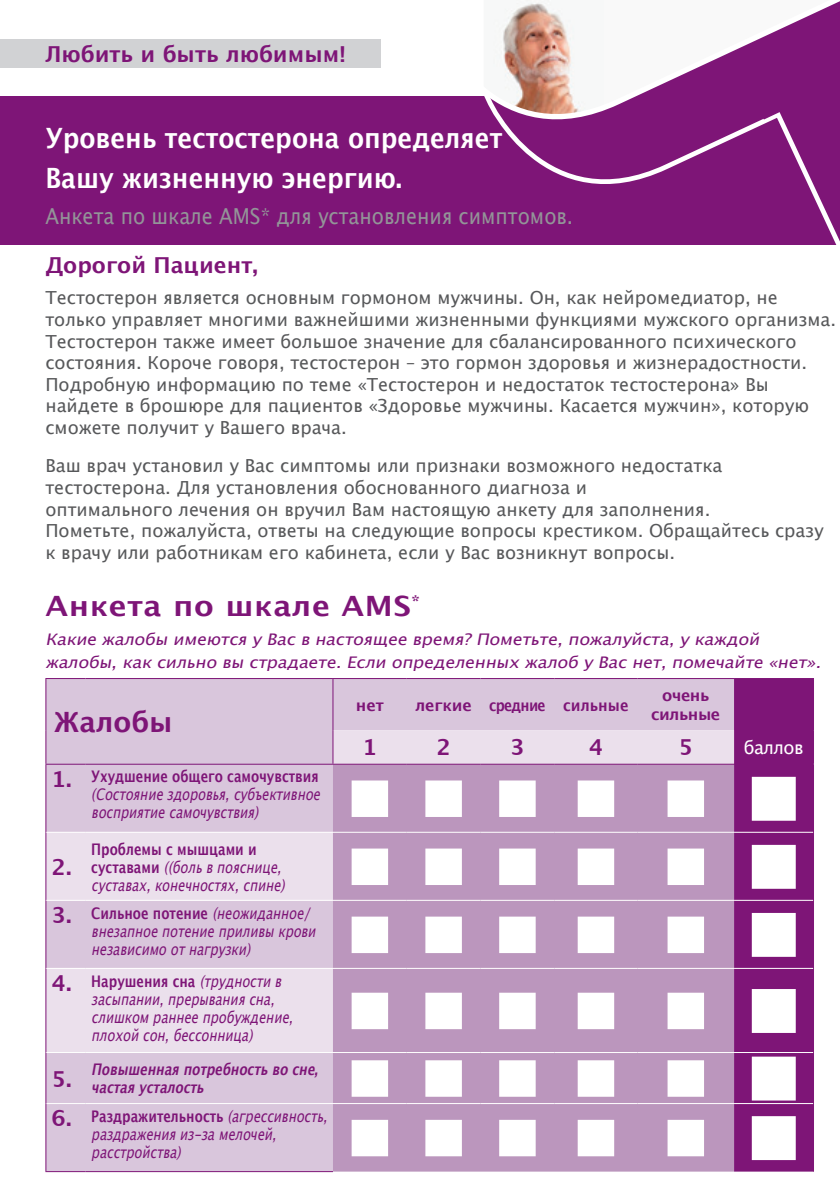
<style>
.page{position:relative;width:840px;height:1191px;background:#fff}
.page>*{position:absolute;margin:0;border:0;box-sizing:border-box;transform-origin:0 0}
.t1{font:700 28px "Lucida Grande";color:#fff;scale:.9 1}
.t2{font:700 28px "Lucida Grande";letter-spacing:.02em;color:#7e1577;scale:1.1 1}
.t3{font:700 28px "Lucida Grande";letter-spacing:.02em;color:#7e1577}
.t4{font:700 22px "Lucida Grande";color:#7e1577}
.t5{font:22px "Lucida Grande";color:#939598;scale:.9 1}
.t6{font:18px/21.6px "Lucida Grande";color:#57585a}
.t7{font:18px "Lucida Grande";letter-spacing:-.03em;color:#fff}
.t8{font:italic 16px/18px "Lucida Grande";color:#7e1577;scale:.8 1}
.t9{font:italic 16px "Lucida Grande";color:#7e1577;scale:1.1 1}
.t10{font:italic 700 16px "Lucida Grande";color:#7e1577;scale:.8 1}
.t11{font:700 16px/19.2px "Lucida Grande";letter-spacing:-.03em;color:#7e1577;text-align:center}
.t12{font:700 16px "Lucida Grande";letter-spacing:-.05em;color:#7e1577;scale:.86 1}
.t13{font:700 16px "Lucida Grande";color:#7e1577;scale:.91 1}
.s1{font-weight:700;font-style:normal}
</style>
<div class="page">
<div style="left:0;top:96px;width:839px;height:149px;background:#7e1577"></div>
<svg style="left:532px;top:158px;width:159px;height:26px"></svg>
<svg style="left:246px;top:0;width:593px;height:158px"></svg>
<svg style="left:740px;top:29px;width:99px;height:216px"></svg>
<svg style="left:407px;top:0;width:76px;height:94px"></svg>
<div style="left:0;top:40px;width:380px;height:28px;background:#d1d2d4"></div>
<div style="left:46px;top:679px;width:687px;height:492px;background:#d9c6dc"></div>
<svg style="left:46px;top:730px;width:687px;height:322px;background:#e2d3e4"></svg>
<div style="left:333px;top:764px;width:400px;height:407px;background:#bb96bd"></div>
<hr style="left:333px;top:678px;width:73px;height:1px;background:#7e1577">
<hr style="left:406px;top:678px;width:74px;height:1px;background:#7e1577">
<hr style="left:480px;top:678px;width:74px;height:1px;background:#7e1577">
<hr style="left:554px;top:678px;width:83px;height:1px;background:#7e1577">
<hr style="left:637px;top:678px;width:96px;height:1px;background:#7e1577">
<hr style="left:45px;top:764px;width:1px;height:68px;background:#7e1577">
<hr style="left:333px;top:763px;width:73px;height:1px;background:#7e1577">
<hr style="left:406px;top:763px;width:74px;height:1px;background:#7e1577">
<hr style="left:480px;top:763px;width:74px;height:1px;background:#7e1577">
<hr style="left:554px;top:763px;width:83px;height:1px;background:#7e1577">
<hr style="left:637px;top:763px;width:96px;height:1px;background:#7e1577">
<hr style="left:45px;top:832px;width:1px;height:68px;background:#7e1577">
<hr style="left:45px;top:900px;width:1px;height:68px;background:#7e1577">
<hr style="left:45px;top:968px;width:1px;height:84px;background:#7e1577">
<hr style="left:45px;top:1052px;width:1px;height:51px;background:#7e1577">
<hr style="left:46px;top:831px;width:40px;height:1px;background:#fff">
<hr style="left:86px;top:831px;width:247px;height:1px;background:#fff">
<hr style="left:333px;top:831px;width:73px;height:1px;background:#fff">
<hr style="left:406px;top:831px;width:74px;height:1px;background:#fff">
<hr style="left:480px;top:831px;width:74px;height:1px;background:#fff">
<hr style="left:554px;top:831px;width:83px;height:1px;background:#fff">
<hr style="left:637px;top:831px;width:96px;height:1px;background:#fff">
<hr style="left:46px;top:900px;width:40px;height:1px;background:#fff">
<hr style="left:86px;top:900px;width:247px;height:1px;background:#fff">
<hr style="left:333px;top:900px;width:73px;height:1px;background:#fff">
<hr style="left:406px;top:900px;width:74px;height:1px;background:#fff">
<hr style="left:480px;top:900px;width:74px;height:1px;background:#fff">
<hr style="left:554px;top:900px;width:83px;height:1px;background:#fff">
<hr style="left:637px;top:900px;width:96px;height:1px;background:#fff">
<hr style="left:46px;top:968px;width:40px;height:1px;background:#fff">
<hr style="left:86px;top:968px;width:247px;height:1px;background:#fff">
<hr style="left:333px;top:968px;width:73px;height:1px;background:#fff">
<hr style="left:406px;top:968px;width:74px;height:1px;background:#fff">
<hr style="left:480px;top:968px;width:74px;height:1px;background:#fff">
<hr style="left:554px;top:968px;width:83px;height:1px;background:#fff">
<hr style="left:637px;top:968px;width:96px;height:1px;background:#fff">
<hr style="left:46px;top:1052px;width:40px;height:1px;background:#fff">
<hr style="left:86px;top:1052px;width:247px;height:1px;background:#fff">
<hr style="left:333px;top:1052px;width:73px;height:1px;background:#fff">
<hr style="left:406px;top:1052px;width:74px;height:1px;background:#fff">
<hr style="left:480px;top:1052px;width:74px;height:1px;background:#fff">
<hr style="left:554px;top:1052px;width:83px;height:1px;background:#fff">
<hr style="left:637px;top:1052px;width:96px;height:1px;background:#fff">
<hr style="left:45px;top:678px;width:41px;height:1px;background:#7e1577">
<hr style="left:45px;top:679px;width:1px;height:51px;background:#7e1577">
<hr style="left:86px;top:678px;width:247px;height:1px;background:#7e1577">
<hr style="left:332px;top:679px;width:1px;height:51px;background:#7e1577">
<hr style="left:45px;top:730px;width:1px;height:33px;background:#7e1577">
<hr style="left:332px;top:730px;width:1px;height:33px;background:#7e1577">
<hr style="left:45px;top:763px;width:41px;height:1px;background:#7e1577">
<hr style="left:86px;top:763px;width:247px;height:1px;background:#7e1577">
<hr style="left:45px;top:1171px;width:41px;height:1px;background:#7e1577">
<hr style="left:86px;top:1171px;width:247px;height:1px;background:#7e1577">
<hr style="left:46px;top:1103px;width:40px;height:1px;background:#fff">
<hr style="left:86px;top:1103px;width:247px;height:1px;background:#fff">
<hr style="left:45px;top:1103px;width:1px;height:68px;background:#7e1577">
<hr style="left:333px;top:1103px;width:73px;height:1px;background:#fff">
<hr style="left:406px;top:1103px;width:74px;height:1px;background:#fff">
<hr style="left:480px;top:1103px;width:74px;height:1px;background:#fff">
<hr style="left:554px;top:1103px;width:83px;height:1px;background:#fff">
<hr style="left:637px;top:1103px;width:96px;height:1px;background:#fff">
<svg style="left:340px;top:769px;width:59px;height:59px"></svg>
<svg style="left:414px;top:769px;width:58px;height:59px"></svg>
<svg style="left:488px;top:769px;width:58px;height:59px"></svg>
<svg style="left:566px;top:769px;width:59px;height:59px"></svg>
<svg style="left:656px;top:769px;width:58px;height:59px"></svg>
<svg style="left:340px;top:837px;width:59px;height:59px"></svg>
<svg style="left:414px;top:837px;width:58px;height:59px"></svg>
<svg style="left:488px;top:837px;width:58px;height:59px"></svg>
<svg style="left:566px;top:837px;width:59px;height:59px"></svg>
<svg style="left:656px;top:837px;width:58px;height:59px"></svg>
<svg style="left:340px;top:905px;width:59px;height:59px"></svg>
<svg style="left:414px;top:905px;width:58px;height:59px"></svg>
<svg style="left:488px;top:905px;width:58px;height:59px"></svg>
<svg style="left:566px;top:905px;width:59px;height:59px"></svg>
<svg style="left:656px;top:905px;width:58px;height:59px"></svg>
<svg style="left:340px;top:981px;width:59px;height:59px"></svg>
<svg style="left:414px;top:981px;width:58px;height:59px"></svg>
<svg style="left:488px;top:981px;width:58px;height:59px"></svg>
<svg style="left:566px;top:981px;width:59px;height:59px"></svg>
<svg style="left:656px;top:981px;width:58px;height:59px"></svg>
<svg style="left:340px;top:1049px;width:59px;height:118px"></svg>
<svg style="left:414px;top:1049px;width:58px;height:118px"></svg>
<svg style="left:488px;top:1049px;width:58px;height:118px"></svg>
<svg style="left:566px;top:1049px;width:59px;height:118px"></svg>
<svg style="left:656px;top:1049px;width:58px;height:118px"></svg>
<svg style="left:733px;top:678px;width:80px;height:494px"></svg>
<p class="t4" style="left:45px;top:42px;width:302px">Любить и быть любимым!</p>
<p class="t1" style="left:45px;top:122px;width:509px">Уровень тестостерона определяет</p>
<p class="t1" style="left:45px;top:161px;width:397px">Вашу жизненную энергию.</p>
<p class="t5" style="left:45px;top:203px;width:587px">Анкета по шкале АМS* для установления симптомов.</p>
<p class="t4" style="left:45px;top:252px;width:214px">Дорогой Пациент,</p>
<p class="t6" style="left:45px;top:287px;width:791px">Тестостерон является основным гормоном мужчины. Он, как нейромедиатор, не только управляет многими важнейшими жизненными функциями мужского организма.<br>Тестостерон также имеет большое значение для сбалансированного психического состояния. Короче говоря, тестостерон – это гормон здоровья и жизнерадостности.<br>Подробную информацию по теме «Тестостерон и недостаток тестостерона» Вы найдете в брошюре для пациентов «Здоровье мужчины. Касается мужчин», которую сможете получит у Вашего врача.</p>
<p class="t6" style="left:45px;top:455px;width:678px">Ваш врач установил у Вас симптомы или признаки возможного недостатка тестостерона. Для установления обоснованного диагноза и</p>
<p class="t6" style="left:45px;top:498px;width:666px">оптимального лечения он вручил Вам настоящую анкету для заполнения.</p>
<p class="t6" style="left:45px;top:520px;width:779px">Пометьте, пожалуйста, ответы на следующие вопросы крестиком. Обращайтесь сразу к врачу или работникам его кабинета, если у Вас возникнут вопросы.</p>
<p class="t2" style="left:45px;top:590px;width:342px">Анкета по шкале АМS<sup>*</sup></p>
<p class="t9" style="left:45px;top:630px;width:655px">Какиежалобы имеютсяуВасвнастоящеевремя?Пометьте,пожалуйста,укаждой</p>
<p class="t9" style="left:45px;top:653px;width:711px">жалобы,каксильно вы страдаете.Если определенных жалобуВаснет,помечайте«нет».</p>
<p class="t3" style="left:54px;top:706px;width:120px">Жалобы</p>
<p class="t11" style="left:355px;top:695px;width:29px">нет</p>
<p class="t11" style="left:415px;top:695px;width:58px">легкие</p>
<p class="t12" style="left:489px;top:695px;width:67px">средние</p>
<p class="t13" style="left:563px;top:695px;width:73px">сильные</p>
<p class="t11" style="left:651px;top:686px;width:70px">очень сильные</p>
<p class="t4" style="left:362px;top:735px;width:16px">1</p>
<p class="t4" style="left:436px;top:735px;width:16px">2</p>
<p class="t4" style="left:510px;top:735px;width:16px">3</p>
<p class="t4" style="left:588px;top:735px;width:16px">4</p>
<p class="t4" style="left:678px;top:735px;width:16px">5</p>
<p class="t7" style="left:743px;top:737px;width:61px">баллов</p>
<p class="t4" style="left:52px;top:766px;width:21px">1.</p>
<p class="t8" style="left:91px;top:768px;width:294px"><span class="s1">Ухудшение общего самочувствия </span>(Состояниездоровья,субъективное</p>
<p class="t8" style="left:91px;top:804px;width:217px">восприятиесамочувствия)</p>
<p class="t4" style="left:52px;top:854px;width:21px">2.</p>
<p class="t8" style="left:91px;top:840px;width:250px"><span class="s1">Проблемы с мышцами и суста в а м и</span> ((больвпояснице, суставах,конечностях,спине)</p>
<p class="t4" style="left:52px;top:902px;width:21px">3.</p>
<p class="t8" style="left:91px;top:904px;width:288px"><span class="s1">С и л ь н о е п оте н и е</span> (неожиданное/ внезапноепотениеприливыкрови независимоотнагрузки)</p>
<p class="t4" style="left:52px;top:970px;width:21px">4.</p>
<p class="t8" style="left:91px;top:972px;width:260px"><span class="s1">Нарушения сна</span> (трудностив засыпании,прерываниясна, слишкомраннеепробуждение, плохойсон,бессонница)</p>
<p class="t4" style="left:52px;top:1066px;width:21px">5.</p>
<p class="t10" style="left:91px;top:1060px;width:290px">Повышеннаяпотребностьвосне,</p>
<p class="t10" style="left:91px;top:1078px;width:148px">частаяусталость</p>
<p class="t4" style="left:52px;top:1106px;width:21px">6.</p>
<p class="t8" style="left:91px;top:1107px;width:303px"><span class="s1">Раздражительность</span> (агрессивность, раздраженияиз-замелочей, расстройства)</p>
</div>
